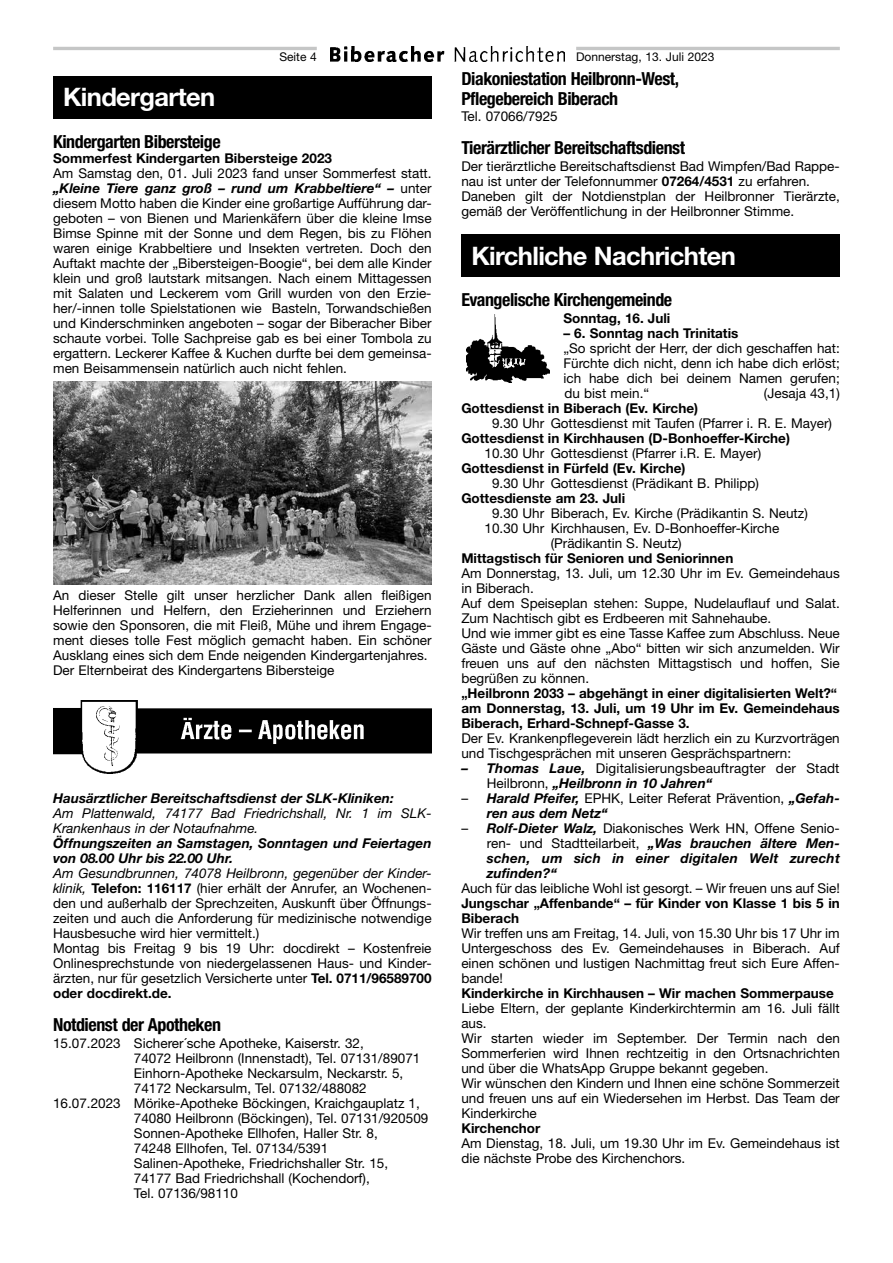
<style>
.page{position:relative;width:893px;height:1263px;background:#fff}
.page>*{position:absolute;margin:0;border:0;box-sizing:border-box;transform-origin:0 0}
.t1{font:700 25.5px "Helvetica Neue LT Std";letter-spacing:-.025em;color:#fff}
.t2{font:700 condensed 18px/19.5px "Helvetica Neue LT Std";letter-spacing:-.025em;color:#000}
.t3{font:13.5px/15px "Helvetica Neue LT Std";color:#000}
.t4{font:700 13.5px/15px "Helvetica Neue LT Std";color:#000}
.t5{font:italic 700 13.5px/15px "Helvetica Neue LT Std";color:#000}
.t6{font:italic 13.5px/15px "Helvetica Neue LT Std";color:#000}
.t7{font:12px "Helvetica Neue LT Std";color:#000}
.s1{font-weight:700;font-style:italic}
.s2{font-style:italic}
.s3{font-weight:700}
.s4{font-weight:400;font-style:normal}
</style>
<div class="page">
<img style="left:330px;top:47px;width:234px;height:15px">
<hr style="left:53px;top:47px;width:264px;height:3px;background:#c5c6c6">
<hr style="left:576px;top:47px;width:264px;height:3px;background:#c5c6c6">
<div style="left:53px;top:76px;width:379px;height:43px;background:#000"></div>
<img style="left:53px;top:381px;width:379px;height:204px">
<img style="left:53px;top:701px;width:379px;height:73px">
<div style="left:461px;top:234px;width:379px;height:43px;background:#000"></div>
<img style="left:467px;top:314px;width:82px;height:68px">
<p class="t7" style="left:279px;top:49px;width:39px">Seite 4</p>
<p class="t7" style="left:576px;top:49px;width:140px">Donnerstag, 13. Juli 2023</p>
<h1 class="t1" style="left:63px;top:82px;width:154px">Kindergarten</h1>
<h2 class="t2" style="left:53px;top:132px;width:169px">Kindergarten Bibersteige</h2>
<p class="t4" style="left:53px;top:150px;width:280px">Sommerfest Kindergarten Bibersteige 2023</p>
<p class="t3" style="left:53px;top:165px;width:380px;text-align:justify">Am Samstag den, 01. Juli 2023 fand unser Sommerfest statt. <span class="s1">„Kleine Tiere ganz groß – rund um Krabbeltiere“ –</span> unter diesem Motto haben die Kinder eine großartige Aufführung dar&shy;geboten – von Bienen und Marienkäfern über die kleine Imse Bimse Spinne mit der Sonne und dem Regen, bis zu Flöhen waren einige Krabbeltiere und Insekten vertreten. Doch den Auftakt machte der „Bibersteigen-Boogie“, bei dem alle Kinder klein und groß lautstark mitsangen. Nach einem Mittagessen mit Salaten und Leckerem vom Grill wurden von den Erzie&shy;her/-innen tolle Spielstationen wie Basteln, Torwandschießen und Kinderschminken angeboten – sogar der Biberacher Biber schaute vorbei. Tolle Sachpreise gab es bei einer Tombola zu ergattern. Leckerer Kaffee &amp; Kuchen durfte bei dem gemeinsa&shy;men Beisammensein natürlich auch nicht fehlen.</p>
<p class="t3" style="left:53px;top:588px;width:380px">An dieser Stelle gilt unser herzlicher Dank allen fleißigen Helferinnen und Helfern, den Erzieherinnen und Erziehern sowie den Sponsoren, die mit Fleiß, Mühe und ihrem Engage&shy;ment dieses tolle Fest möglich gemacht haben. Ein schöner Ausklang eines sich dem Ende neigenden Kindergartenjahres.<br>Der Elternbeirat des Kindergartens Bibersteige</p>
<p class="t5" style="left:53px;top:791px;width:342px">Hausärztlicher Bereitschaftsdienst der SLK-Kliniken:</p>
<p class="t6" style="left:53px;top:806px;width:380px">Am Plattenwald, 74177 Bad Friedrichshall, Nr. 1 im SLK-<br>Krankenhaus in der Notaufnahme.</p>
<p class="t5" style="left:53px;top:836px;width:380px">Öffnungszeiten an Samstagen, Sonntagen und Feiertagen von 08.00 Uhr bis 22.00 Uhr.</p>
<p class="t3" style="left:53px;top:866px;width:380px"><span class="s2">Am Gesundbrunnen, 74078 Heilbronn, gegenüber der Kinder&shy;klinik,</span> <span class="s3">Telefon: 116117</span> (hier erhält der Anrufer, an Wochenen&shy;den und außerhalb der Sprechzeiten, Auskunft über Öffnungs&shy;zeiten und auch die Anforderung für medizinische notwendige Hausbesuche wird hier vermittelt.)<br>Montag bis Freitag 9 bis 19 Uhr: docdirekt – Kostenfreie Onlinesprechstunde von niedergelassenen Haus- und Kinder&shy;ärzten, nur für gesetzlich Versicherte unter <span class="s3">Tel. 0711/96589700 oder docdirekt.de.</span></p>
<h2 class="t2" style="left:53px;top:1015px;width:169px">Notdienst der Apotheken</h2>
<p class="t3" style="left:53px;top:1035px;width:312px">15.07.2023 Sicherer´sche Apotheke, Kaiserstr. 32,</p>
<p class="t3" style="left:134px;top:1050px;width:288px">74072 Heilbronn (Innenstadt), Tel. 07131/89071</p>
<p class="t3" style="left:134px;top:1065px;width:271px">Einhorn-Apotheke Neckarsulm, Neckarstr. 5,</p>
<p class="t3" style="left:134px;top:1080px;width:234px">74172 Neckarsulm, Tel. 07132/488082</p>
<p class="t3" style="left:53px;top:1095px;width:368px">16.07.2023 Mörike-Apotheke Böckingen, Kraichgauplatz 1,</p>
<p class="t3" style="left:134px;top:1110px;width:296px">74080 Heilbronn (Böckingen), Tel. 07131/920509</p>
<p class="t3" style="left:134px;top:1125px;width:245px">Sonnen-Apotheke Ellhofen, Haller Str. 8,</p>
<p class="t3" style="left:134px;top:1140px;width:196px">74248 Ellhofen, Tel. 07134/5391</p>
<p class="t3" style="left:134px;top:1155px;width:256px">Salinen-Apotheke, Friedrichshaller Str. 15,</p>
<p class="t3" style="left:134px;top:1170px;width:237px">74177 Bad Friedrichshall (Kochendorf),</p>
<p class="t3" style="left:134px;top:1185px;width:105px">Tel. 07136/98110</p>
<h2 class="t2" style="left:461px;top:69px;width:219px">Diakoniestation Heilbronn-West,<br>Pflegebereich Biberach</h2>
<p class="t3" style="left:461px;top:109px;width:98px">Tel. 07066/7925</p>
<h2 class="t2" style="left:461px;top:138px;width:225px">Tierärztlicher Bereitschaftsdienst</h2>
<p class="t3" style="left:461px;top:158px;width:380px">Der tierärztliche Bereitschaftsdienst Bad Wimpfen/Bad Rappe&shy;nau ist unter der Telefonnummer <span class="s3">07264/4531</span> zu erfahren.<br>Daneben gilt der Notdienstplan der Heilbronner Tierärzte, gemäß der Veröffentlichung in der Heilbronner Stimme.</p>
<h1 class="t1" style="left:471px;top:240px;width:266px">Kirchliche Nachrichten</h1>
<h2 class="t2" style="left:461px;top:290px;width:212px">Evangelische Kirchengemeinde</h2>
<p class="t4" style="left:563px;top:310px;width:109px">Sonntag, 16. Juli</p>
<p class="t4" style="left:563px;top:325px;width:177px">– 6. Sonntag nach Trinitatis</p>
<p class="t3" style="left:563px;top:340px;width:278px;text-align:justify">„So spricht der Herr, der dich geschaffen hat:<br>Fürchte dich nicht, denn ich habe dich erlöst; ich habe dich bei deinem Namen gerufen; du bist mein.“</p>
<p class="t3" style="left:764px;top:385px;width:77px">(Jesaja 43,1)</p>
<p class="t4" style="left:461px;top:400px;width:238px">Gottesdienst in Biberach (Ev. Kirche)</p>
<p class="t3" style="left:492px;top:415px;width:341px">9.30 Uhr Gottesdienst mit Taufen (Pfarrer i. R. E. Mayer)</p>
<p class="t4" style="left:461px;top:430px;width:330px">Gottesdienst in Kirchhausen (D-Bonhoeffer-Kirche)</p>
<p class="t3" style="left:485px;top:445px;width:278px">10.30 Uhr Gottesdienst (Pfarrer i.R. E. Mayer)</p>
<p class="t4" style="left:461px;top:460px;width:226px">Gottesdienst in Fürfeld (Ev. Kirche)</p>
<p class="t3" style="left:492px;top:475px;width:268px">9.30 Uhr Gottesdienst (Prädikant B. Philipp)</p>
<p class="t4" style="left:461px;top:490px;width:165px">Gottesdienste am 23. Juli</p>
<p class="t3" style="left:492px;top:505px;width:317px">9.30 Uhr Biberach, Ev. Kirche (Prädikantin S. Neutz)</p>
<p class="t3" style="left:485px;top:520px;width:296px">10.30 Uhr Kirchhausen, Ev. D-Bonhoeffer-Kirche</p>
<p class="t3" style="left:551px;top:535px;width:133px">(Prädikantin S. Neutz)</p>
<p class="t4" style="left:461px;top:550px;width:274px">Mittagstisch für Senioren und Seniorinnen</p>
<p class="t3" style="left:461px;top:565px;width:380px">Am Donnerstag, 13. Juli, um 12.30 Uhr im Ev. Gemeindehaus in Biberach.<br>Auf dem Speiseplan stehen: Suppe, Nudelauflauf und Salat.<br>Zum Nachtisch gibt es Erdbeeren mit Sahnehaube.<br>Und wie immer gibt es eine Tasse Kaffee zum Abschluss. Neue Gäste und Gäste ohne „Abo“ bitten wir sich anzumelden. Wir freuen uns auf den nächsten Mittagstisch und hoffen, Sie begrüßen zu können.</p>
<p class="t4" style="left:461px;top:685px;width:380px">„Heilbronn 2033 – abgehängt in einer digitalisierten Welt?“ am Donnerstag, 13. Juli, um 19 Uhr im Ev. Gemeindehaus<br>Biberach, Erhard-Schnepf-Gasse 3.</p>
<p class="t3" style="left:461px;top:730px;width:380px">Der Ev. Krankenpflegeverein lädt herzlich ein zu Kurzvorträgen und Tischgesprächen mit unseren Gesprächspartnern:</p>
<p class="t3" style="left:487px;top:760px;width:354px;text-indent:-26px"><span class="s1">– Thomas Laue,</span> Digitalisierungsbeauftragter der Stadt<br>Heilbronn, <span class="s1">„Heilbronn in 10 Jahren“</span></p>
<p class="t5" style="left:487px;top:790px;width:354px;text-indent:-26px"><span class="s4">–</span> Harald Pfeifer, <span class="s4">EPHK, Leiter Referat Prävention,</span> „Gefah&shy;ren aus dem Netz“</p>
<p class="t5" style="left:487px;top:820px;width:355px;text-align:justify;text-indent:-26px"><span class="s4">–</span> Rolf-Dieter Walz, <span class="s4">Diakonisches Werk HN, Offene Senio&shy;ren- und Stadtteilarbeit,</span> „Was brauchen ältere Men&shy;schen, um sich in einer digitalen Welt zurecht zufinden?“</p>
<p class="t3" style="left:461px;top:880px;width:380px">Auch für das leibliche Wohl ist gesorgt. – Wir freuen uns auf Sie!</p>
<p class="t4" style="left:461px;top:895px;width:380px">Jungschar „Affenbande“ – für Kinder von Klasse 1 bis 5 in<br>Biberach</p>
<p class="t3" style="left:461px;top:925px;width:380px;text-align:justify">Wir treffen uns am Freitag, 14. Juli, von 15.30 Uhr bis 17 Uhr im Untergeschoss des Ev. Gemeindehauses in Biberach. Auf einen schönen und lustigen Nachmittag freut sich Eure Affen&shy;bande!</p>
<p class="t4" style="left:461px;top:985px;width:374px">Kinderkirche in Kirchhausen – Wir machen Sommerpause</p>
<p class="t3" style="left:461px;top:1000px;width:380px">Liebe Eltern, der geplante Kinderkirchtermin am 16. Juli fällt aus.<br>Wir starten wieder im September. Der Termin nach den Sommerferien wird Ihnen rechtzeitig in den Ortsnachrichten und über die WhatsApp Gruppe bekannt gegeben.<br>Wir wünschen den Kindern und Ihnen eine schöne Sommerzeit und freuen uns auf ein Wiedersehen im Herbst. Das Team der Kinderkirche</p>
<p class="t4" style="left:461px;top:1120px;width:81px">Kirchenchor</p>
<p class="t3" style="left:461px;top:1135px;width:380px">Am Dienstag, 18. Juli, um 19.30 Uhr im Ev. Gemeindehaus ist die nächste Probe des Kirchenchors.</p>
</div>
